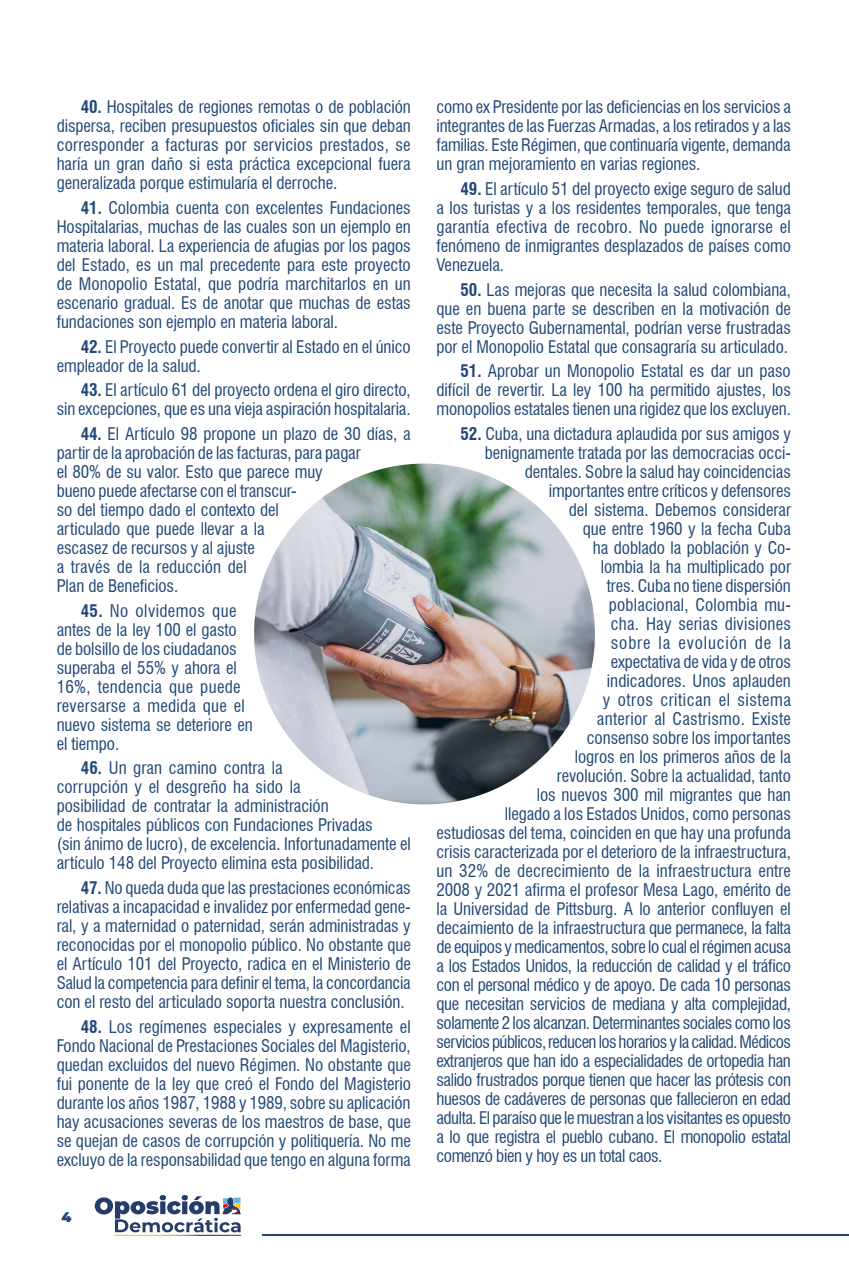
<style>
.page{position:relative;width:849px;height:1281px;background:#fff}
.page>*{position:absolute;margin:0;border:0;box-sizing:border-box;transform-origin:0 0}
.BODY_TEXT-1{font:condensed 17px/19px "Swiss 721 BT";letter-spacing:-.005em;color:#214876;text-align:justify}
.BODY_TEXT-1-2{font:condensed 17px "Swiss 721 BT";letter-spacing:-.025em;color:#214876}
.BODY_TEXT-1-3{font:condensed 17px "Swiss 721 BT";letter-spacing:-.035em;color:#214876}
.BODY_TEXT-1-4{font:condensed 17px "Swiss 721 BT";letter-spacing:.015em;color:#214876}
.BODY_TEXT-1-5{font:condensed 17px "Swiss 721 BT";letter-spacing:.03em;color:#214876}
.BODY_TEXT-1-6{font:condensed 17px "Swiss 721 BT";letter-spacing:.05em;color:#214876}
.t1{font:900 14px "Montserrat";color:#214876}
.s1{font-weight:700}
</style>
<div class="page">
<svg style="left:95px;top:1195px;width:146px;height:37px"></svg>
<hr style="left:262px;top:1234px;width:587px;height:2px;background:#214876">
<img style="left:254px;top:463px;width:341px;height:341px;border-radius:170px">
<p class="BODY_TEXT-1" style="left:57px;top:98px;width:356px;text-indent:24px"><span class="s1">40.</span> Hospitales de regiones remotas o de población dispersa, reciben presupuestos oficiales sin que deban corresponder a facturas por servicios prestados, se haría un gran daño si esta práctica excepcional fuera generalizada porque estimularía el derroche.</p>
<p class="BODY_TEXT-1" style="left:57px;top:198px;width:356px;text-indent:24px"><span class="s1">41.</span> Colombia cuenta con excelentes Fundaciones Hospitalarias, muchas de las cuales son un ejemplo en materia laboral. La experiencia de afugias por los pagos del Estado, es un mal precedente para este proyecto de Monopolio Estatal, que podría marchitarlos en un escenario gradual. Es de anotar que muchas de estas fundaciones son ejemplo en materia laboral.</p>
<p class="BODY_TEXT-1" style="left:57px;top:337px;width:355px;text-indent:24px"><span class="s1">42.</span> El Proyecto puede convertir al Estado en el único empleador de la salud.</p>
<p class="BODY_TEXT-1" style="left:57px;top:381px;width:356px;text-align:right"><span class="s1">43.</span> El artículo 61 del proyecto ordena el giro directo,<br>sin excepciones, que es una vieja aspiración hospitalaria.</p>
<p class="BODY_TEXT-1" style="left:57px;top:424px;width:356px;text-align:left;text-indent:24px"><span class="s1">44.</span> El Artículo 98 propone un plazo de 30 días, a partir de la aprobación de las facturas, para pagar<br>el 80% de su valor. Esto que parece muy<br>bueno puede afectarse con el transcur-<br>so del tiempo dado el contexto del<br>articulado que puede llevar a la<br>escasez de recursos y al ajuste<br>a través de la reducción del<br>Plan de Beneficios.</p>
<p class="BODY_TEXT-1" style="left:57px;top:601px;width:198px;text-align:left;text-indent:24px"><span class="s1">45.</span> No olvidemos que antes de la ley 100 el gasto de bolsillo de los ciudadanos superaba el 55% y ahora el<br>16%, tendencia que puede reversarse a medida que el nuevo sistema se deteriore en el tiempo.</p>
<p class="BODY_TEXT-1" style="left:57px;top:759px;width:356px;text-align:left;text-indent:24px"><span class="s1">46.</span> Un gran camino contra la<br>corrupción y el desgreño ha sido la<br>posibilidad de contratar la administración<br>de hospitales públicos con Fundaciones Privadas<br>(sin ánimo de lucro), de excelencia. Infortunadamente el artículo 148 del Proyecto elimina esta posibilidad.</p>
<p class="BODY_TEXT-1" style="left:57px;top:878px;width:356px;text-indent:24px"><span class="s1">47.</span> No queda duda que las prestaciones económicas relativas a incapacidad e invalidez por enfermedad gene&shy;ral, y a maternidad o paternidad, serán administradas y reconocidas por el monopolio público. No obstante que el Artículo 101 del Proyecto, radica en el Ministerio de Salud la competencia para definir el tema, la concordancia con el resto del articulado soporta nuestra conclusión.</p>
<p class="BODY_TEXT-1" style="left:57px;top:1017px;width:356px;text-indent:24px"><span class="s1">48.</span> Los regímenes especiales y expresamente el Fondo Nacional de Prestaciones Sociales del Magisterio, quedan excluidos del nuevo Régimen. No obstante que fui ponente de la ley que creó el Fondo del Magisterio durante los años 1987, 1988 y 1989, sobre su aplicación hay acusaciones severas de los maestros de base, que se quejan de casos de corrupción y politiquería. No me excluyo de la responsabilidad que tengo en alguna forma</p>
<p class="t1" style="left:61px;top:1207px;width:11px">4</p>
<p class="BODY_TEXT-1" style="left:436px;top:98px;width:356px">como ex Presidente por las deficiencias en los servicios a integrantes de las Fuerzas Armadas, a los retirados y a las familias. Este Régimen, que continuaría vigente, demanda un gran mejoramiento en varias regiones.</p>
<p class="BODY_TEXT-1" style="left:436px;top:179px;width:356px;text-indent:24px"><span class="s1">49.</span> El artículo 51 del proyecto exige seguro de salud a los turistas y a los residentes temporales, que tenga garantía efectiva de recobro. No puede ignorarse el fenómeno de inmigrantes desplazados de países como Venezuela.</p>
<p class="BODY_TEXT-1" style="left:436px;top:280px;width:356px;text-indent:24px"><span class="s1">50.</span> Las mejoras que necesita la salud colombiana, que en buena parte se describen en la motivación de este Proyecto Gubernamental, podrían verse frustradas por el Monopolio Estatal que consagraría su articulado.</p>
<p class="BODY_TEXT-1" style="left:436px;top:362px;width:356px;text-indent:24px"><span class="s1">51.</span> Aprobar un Monopolio Estatal es dar un paso difícil de revertir. La ley 100 ha permitido ajustes, los monopolios estatales tienen una rigidez que los excluyen.</p>
<p class="BODY_TEXT-1" style="left:460px;top:424px;width:332px"><span class="s1">52.</span> Cuba, una dictadura aplaudida por sus amigos y</p>
<p class="BODY_TEXT-1" style="left:485px;top:443px;width:307px">benignamente tratada por las democracias occi-</p>
<p class="BODY_TEXT-1" style="left:525px;top:462px;width:267px">dentales. Sobre la salud hay coincidencias</p>
<p class="BODY_TEXT-1" style="left:549px;top:481px;width:243px">importantes entre críticos y defensores</p>
<p class="BODY_TEXT-1" style="left:569px;top:500px;width:224px">del sistema. Debemos considerar</p>
<p class="BODY_TEXT-1" style="left:583px;top:519px;width:209px">que entre 1960 y la fecha Cuba</p>
<p class="BODY_TEXT-1" style="left:593px;top:538px;width:199px">ha doblado la población y Co-</p>
<p class="BODY_TEXT-1" style="left:601px;top:557px;width:192px">lombia la ha multiplicado por</p>
<p class="BODY_TEXT-1" style="left:607px;top:576px;width:185px">tres. Cuba no tiene dispersión</p>
<p class="BODY_TEXT-1" style="left:609px;top:595px;width:183px">poblacional, Colombia mu-</p>
<p class="BODY_TEXT-1-4" style="left:611px;top:614px;width:182px">cha. Hay serias divisiones</p>
<p class="BODY_TEXT-1-6" style="left:611px;top:633px;width:181px">sobre la evolución de la</p>
<p class="BODY_TEXT-1" style="left:611px;top:652px;width:181px">expectativa de vida y de otros</p>
<p class="BODY_TEXT-1" style="left:607px;top:671px;width:185px">indicadores. Unos aplauden</p>
<p class="BODY_TEXT-1-5" style="left:603px;top:690px;width:190px">y otros critican el sistema</p>
<p class="BODY_TEXT-1-4" style="left:597px;top:709px;width:196px">anterior al Castrismo. Existe</p>
<p class="BODY_TEXT-1" style="left:587px;top:728px;width:205px">consenso sobre los importantes</p>
<p class="BODY_TEXT-1" style="left:575px;top:747px;width:218px">logros en los primeros años de la</p>
<p class="BODY_TEXT-1" style="left:557px;top:766px;width:235px">revolución. Sobre la actualidad, tanto</p>
<p class="BODY_TEXT-1" style="left:537px;top:785px;width:255px">los nuevos 300 mil migrantes que han</p>
<p class="BODY_TEXT-1" style="left:505px;top:804px;width:288px">llegado a los Estados Unidos, como personas</p>
<p class="BODY_TEXT-1" style="left:436px;top:823px;width:356px">estudiosas del tema, coinciden en que hay una profunda</p>
<p class="BODY_TEXT-1" style="left:436px;top:842px;width:356px">crisis caracterizada por el deterioro de la infraestructura,</p>
<p class="BODY_TEXT-1" style="left:436px;top:861px;width:356px">un 32% de decrecimiento de la infraestructura entre</p>
<p class="BODY_TEXT-1" style="left:436px;top:880px;width:356px">2008 y 2021 afirma el profesor Mesa Lago, emérito de</p>
<p class="BODY_TEXT-1" style="left:436px;top:899px;width:356px">la Universidad de Pittsburg. A lo anterior confluyen el</p>
<p class="BODY_TEXT-1" style="left:436px;top:918px;width:356px">decaimiento de la infraestructura que permanece, la falta</p>
<p class="BODY_TEXT-1-2" style="left:436px;top:937px;width:356px">de equipos y medicamentos, sobre lo cual el régimen acusa</p>
<p class="BODY_TEXT-1-2" style="left:436px;top:956px;width:356px">a los Estados Unidos, la reducción de calidad y el tráfico</p>
<p class="BODY_TEXT-1-2" style="left:436px;top:975px;width:356px">con el personal médico y de apoyo. De cada 10 personas</p>
<p class="BODY_TEXT-1" style="left:436px;top:994px;width:356px">que necesitan servicios de mediana y alta complejidad,</p>
<p class="BODY_TEXT-1-2" style="left:436px;top:1013px;width:356px">solamente 2 los alcanzan. Determinantes sociales como los</p>
<p class="BODY_TEXT-1-3" style="left:436px;top:1032px;width:356px">servicios públicos, reducen los horarios y la calidad. Médicos</p>
<p class="BODY_TEXT-1-2" style="left:436px;top:1051px;width:356px">extranjeros que han ido a especialidades de ortopedia han</p>
<p class="BODY_TEXT-1-2" style="left:436px;top:1070px;width:356px">salido frustrados porque tienen que hacer las prótesis con</p>
<p class="BODY_TEXT-1-2" style="left:436px;top:1089px;width:356px">huesos de cadáveres de personas que fallecieron en edad</p>
<p class="BODY_TEXT-1-2" style="left:436px;top:1108px;width:356px">adulta. El paraíso que le muestran a los visitantes es opuesto</p>
<p class="BODY_TEXT-1-2" style="left:436px;top:1127px;width:356px">a lo que registra el pueblo cubano. El monopolio estatal</p>
<p class="BODY_TEXT-1-2" style="left:436px;top:1146px;width:227px">comenzó bien y hoy es un total caos.</p>
</div>
